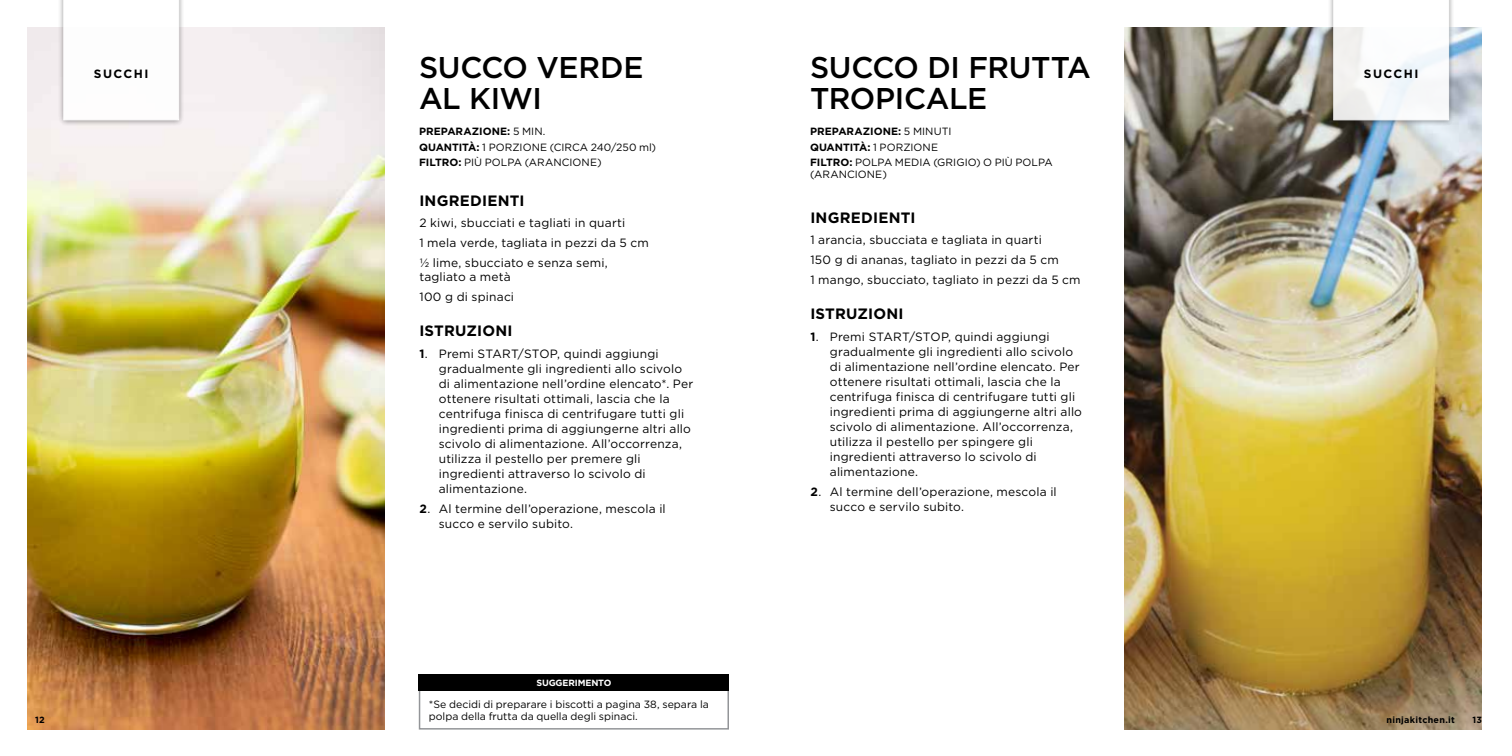
<style>
.page{position:relative;width:1512px;height:756px;background:#fff}
.page>*{position:absolute;margin:0;border:0;box-sizing:border-box;transform-origin:0 0}
.t1{font:500 30px/31.5px "Gotham";letter-spacing:-.015em;color:#000}
.t2{font:700 15px "Gotham";letter-spacing:.015em;color:#000}
.t3{font:12px/15px "Gotham";letter-spacing:.015em;color:#000}
.t4{font:700 12px "Gotham";letter-spacing:.12em;color:#000}
.t5{font:10.5px/15.3px "Gotham";color:#000}
.t6{font:700 9px "Gotham";letter-spacing:.03em;color:#000}
.t7{font:700 9px "Gotham";letter-spacing:-.015em;color:#fff}
.s1{font-weight:700}
</style>
<div class="page">
<img style="left:1124px;top:27px;width:358px;height:703px">
<img style="left:27px;top:27px;width:358px;height:703px">
<div style="left:419px;top:689px;width:310px;height:41px;border:2px solid #939598"></div>
<div style="left:419px;top:674px;width:310px;height:17px;background:#000"></div>
<div style="left:57px;top:0;width:128px;height:126px;background:#000;opacity:.5"></div>
<svg style="left:63px;top:0;width:116px;height:120px"></svg>
<div style="left:1327px;top:0;width:128px;height:126px;background:#000;opacity:.5"></div>
<svg style="left:1333px;top:0;width:116px;height:120px"></svg>
<h1 class="t1" style="left:419px;top:51px;width:226px">SUCCO VERDE<br>AL KIWI</h1>
<p class="t5" style="left:419px;top:124px;width:239px"><span class="s1">PREPARAZIONE:</span> 5 MIN.<br><span class="s1">QUANTITÀ:</span> 1 PORZIONE (CIRCA 240/250 ml)<br><span class="s1">FILTRO:</span> PIÙ POLPA (ARANCIONE)</p>
<h1 class="t1" style="left:810px;top:51px;width:282px">SUCCO DI FRUTTA<br>TROPICALE</h1>
<p class="t5" style="left:810px;top:124px;width:244px"><span class="s1">PREPARAZIONE:</span> 5 MINUTI<br><span class="s1">QUANTITÀ:</span> 1 PORZIONE<br><span class="s1">FILTRO:</span> POLPA MEDIA (GRIGIO) O PIÙ POLPA</p>
<p class="t5" style="left:810px;top:166px;width:78px">(ARANCIONE)</p>
<p class="t4" style="left:94px;top:66px;width:56px">SUCCHI</p>
<p class="t4" style="left:1364px;top:66px;width:56px">SUCCHI</p>
<p class="t2" style="left:419px;top:191px;width:107px">INGREDIENTI</p>
<p class="t3" style="left:419px;top:213px;width:231px;line-height:19.6px">2 kiwi, sbucciati e tagliati in quarti<br>1 mela verde, tagliata in pezzi da 5 cm ½ lime, sbucciato e senza semi,</p>
<p class="t3" style="left:419px;top:267px;width:96px;line-height:19.6px">tagliato a metà<br>100 g di spinaci</p>
<p class="t2" style="left:419px;top:321px;width:95px">ISTRUZIONI</p>
<p class="t3" style="left:439px;top:346px;width:256px;text-indent:-20px"><span class="s1">1</span>. Premi START/STOP, quindi aggiungi gradualmente gli ingredienti allo scivolo di alimentazione nell’ordine elencato*. Per ottenere risultati ottimali, lascia che la centrifuga finisca di centrifugare tutti gli ingredienti prima di aggiungerne altri allo scivolo di alimentazione. All’occorrenza, utilizza il pestello per premere gli ingredienti attraverso lo scivolo di alimentazione.</p>
<p class="t3" style="left:439px;top:501px;width:228px;text-indent:-20px"><span class="s1">2</span>. Al termine dell’operazione, mescola il succo e servilo subito.</p>
<p class="t7" style="left:536px;top:677px;width:76px">SUGGERIMENTO</p>
<p class="t2" style="left:810px;top:208px;width:107px">INGREDIENTI</p>
<p class="t3" style="left:810px;top:230px;width:272px;line-height:19.6px">1 arancia, sbucciata e tagliata in quarti<br>150 g di ananas, tagliato in pezzi da 5 cm<br>1 mango, sbucciato, tagliato in pezzi da 5 cm</p>
<p class="t2" style="left:810px;top:304px;width:95px">ISTRUZIONI</p>
<p class="t3" style="left:830px;top:329px;width:254px;text-indent:-20px"><span class="s1">1</span>. Premi START/STOP, quindi aggiungi gradualmente gli ingredienti allo scivolo di alimentazione nell’ordine elencato. Per ottenere risultati ottimali, lascia che la centrifuga finisca di centrifugare tutti gli ingredienti prima di aggiungerne altri allo scivolo di alimentazione. All’occorrenza, utilizza il pestello per spingere gli ingredienti attraverso lo scivolo di alimentazione.</p>
<p class="t3" style="left:830px;top:484px;width:228px;text-indent:-20px"><span class="s1">2</span>. Al termine dell’operazione, mescola il succo e servilo subito.</p>
<p class="t5" style="left:429px;top:698px;width:282px;line-height:12px">*Se decidi di preparare i biscotti a pagina 38, separa la polpa della frutta da quella degli spinaci.</p>
<p class="t6" style="left:35px;top:714px;width:11px">12</p>
<p class="t6" style="left:1387px;top:714px;width:70px">ninjakitchen.it</p>
<p class="t6" style="left:1472px;top:714px;width:11px">13</p>
</div>
